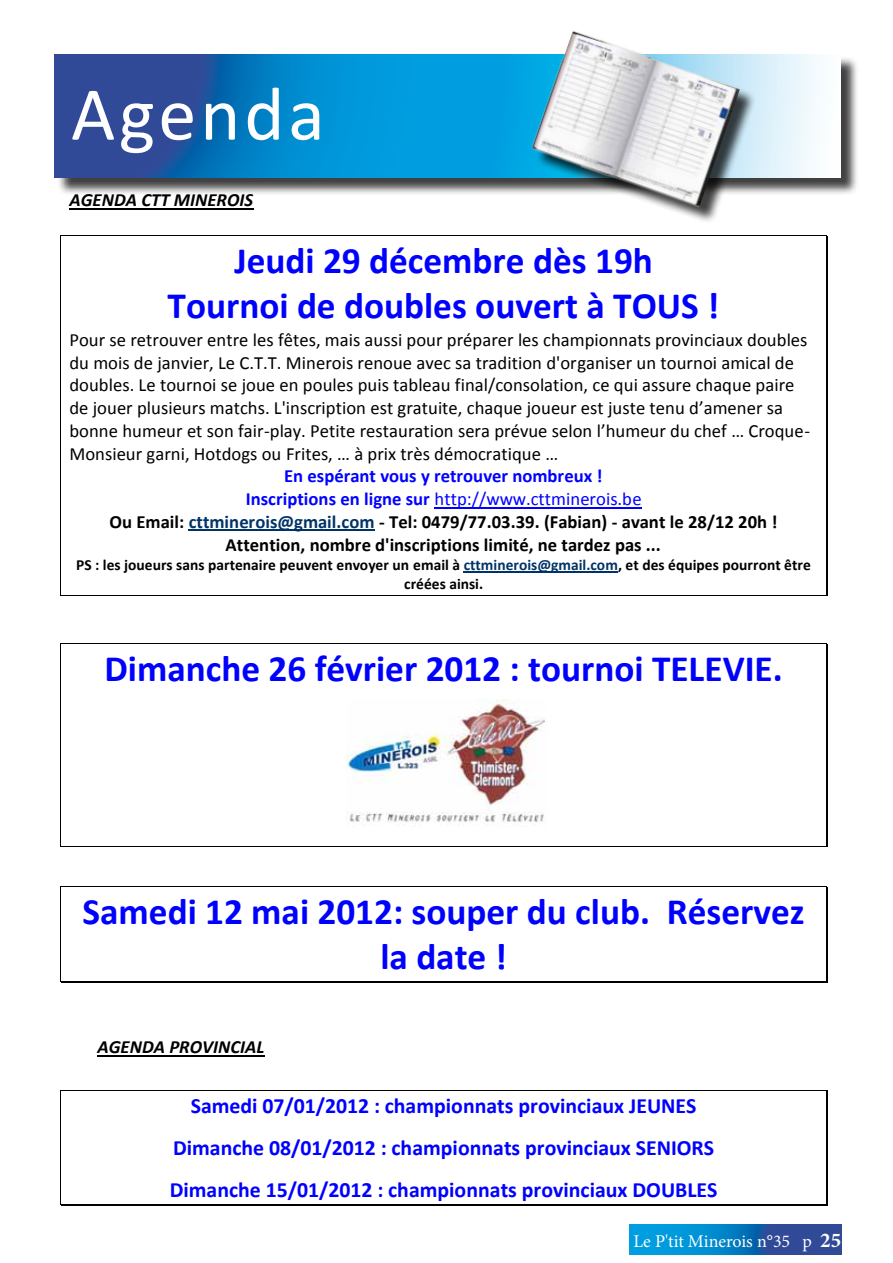
<style>
.page{position:relative;width:893px;height:1263px;background:#fff}
.page>*{position:absolute;margin:0;border:0;box-sizing:border-box;transform-origin:0 0}
.t1{font:76.5px "Calibri";letter-spacing:.05em;color:#fff}
.t2{font:700 37.2px/45.5px "Calibri";color:#00f;text-align:center}
.t3{font:700 21.75px/42.2px "Calibri";color:#00f;text-align:center}
.t4{font:18.6px/22.8px "Calibri";color:#000}
.t5{font:700 18.6px/22.8px "Calibri";color:#000;text-align:center}
.t6{font:italic 700 18.6px "Calibri";color:#000}
.t7{font:18px "Minion Pro";letter-spacing:-.005em;color:#fff}
.t8{font:700 15.45px/18.8px "Calibri";letter-spacing:.005em;color:#000;text-align:center}
.s1{color:#00f}
.s2{font-weight:400;color:#00f}
.s3{color:#036}
.s4{font-weight:700;font-size:21px}
</style>
<div class="page">
<svg style="left:629px;top:1225px;width:213px;height:29px;background:#1273ba"></svg>
<div style="left:56px;top:56px;width:803px;height:140px;background:#000;opacity:.75"></div>
<svg style="left:54px;top:54px;width:787px;height:123px;background:#308eca"></svg>
<div style="left:535px;top:34px;width:221px;height:190px;background:#000;opacity:.75"></div>
<img style="left:528px;top:31px;width:215px;height:183px">
<img style="left:347px;top:699px;width:198px;height:127px">
<hr style="left:69px;top:208px;width:185px;height:2px;background:#000">
<hr style="left:61px;top:235px;width:765px;height:1px;background:#000">
<hr style="left:60px;top:236px;width:1px;height:47px;background:#000">
<hr style="left:827px;top:236px;width:1px;height:47px;background:#000">
<hr style="left:826px;top:236px;width:1px;height:47px;background:#000">
<hr style="left:60px;top:283px;width:1px;height:45px;background:#000">
<hr style="left:827px;top:283px;width:1px;height:45px;background:#000">
<hr style="left:826px;top:283px;width:1px;height:45px;background:#000">
<hr style="left:435px;top:507px;width:207px;height:1px;background:#00f">
<hr style="left:189px;top:529px;width:186px;height:2px;background:#036">
<hr style="left:464px;top:572px;width:154px;height:1px;background:#036">
<hr style="left:61px;top:595px;width:765px;height:1px;background:#000">
<svg style="left:60px;top:328px;width:1px;height:268px"></svg>
<svg style="left:826px;top:328px;width:2px;height:268px"></svg>
<hr style="left:61px;top:643px;width:765px;height:1px;background:#000">
<hr style="left:60px;top:644px;width:1px;height:55px;background:#000">
<hr style="left:827px;top:644px;width:1px;height:55px;background:#000">
<hr style="left:826px;top:644px;width:1px;height:55px;background:#000">
<hr style="left:60px;top:699px;width:1px;height:61px;background:#000">
<hr style="left:827px;top:699px;width:1px;height:61px;background:#000">
<hr style="left:826px;top:699px;width:1px;height:61px;background:#000">
<hr style="left:60px;top:760px;width:1px;height:61px;background:#000">
<hr style="left:827px;top:760px;width:1px;height:61px;background:#000">
<hr style="left:826px;top:760px;width:1px;height:61px;background:#000">
<hr style="left:61px;top:846px;width:765px;height:1px;background:#000">
<svg style="left:60px;top:821px;width:1px;height:26px"></svg>
<svg style="left:826px;top:821px;width:2px;height:26px"></svg>
<hr style="left:61px;top:886px;width:765px;height:1px;background:#000">
<hr style="left:60px;top:887px;width:1px;height:47px;background:#000">
<hr style="left:827px;top:887px;width:1px;height:47px;background:#000">
<hr style="left:826px;top:887px;width:1px;height:47px;background:#000">
<hr style="left:61px;top:982px;width:765px;height:1px;background:#000">
<hr style="left:61px;top:981px;width:765px;height:1px;background:#000">
<hr style="left:60px;top:934px;width:1px;height:47px;background:#000">
<hr style="left:827px;top:934px;width:1px;height:47px;background:#000">
<hr style="left:826px;top:934px;width:1px;height:47px;background:#000">
<hr style="left:97px;top:1055px;width:168px;height:2px;background:#000">
<hr style="left:61px;top:1090px;width:765px;height:1px;background:#000">
<hr style="left:60px;top:1090px;width:1px;height:36px;background:#000">
<hr style="left:827px;top:1090px;width:1px;height:36px;background:#000">
<hr style="left:826px;top:1090px;width:1px;height:36px;background:#000">
<hr style="left:60px;top:1126px;width:1px;height:42px;background:#000">
<hr style="left:827px;top:1126px;width:1px;height:42px;background:#000">
<hr style="left:826px;top:1126px;width:1px;height:42px;background:#000">
<hr style="left:61px;top:1205px;width:765px;height:1px;background:#000">
<hr style="left:61px;top:1204px;width:765px;height:1px;background:#000">
<hr style="left:60px;top:1168px;width:1px;height:36px;background:#000">
<hr style="left:827px;top:1168px;width:1px;height:36px;background:#000">
<hr style="left:826px;top:1168px;width:1px;height:36px;background:#000">
<h1 class="t1" style="left:71px;top:66px;width:255px">Agenda</h1>
<p class="t6" style="left:69px;top:188px;width:185px">AGENDA CTT MINEROIS</p>
<h2 class="t2" style="left:168px;top:237px;width:553px">Jeudi 29 décembre dès 19h<br>Tournoi de doubles ouvert à TOUS !</h2>
<p class="t4" style="left:69px;top:328px;width:742px">Pour se retrouver entre les fêtes, mais aussi pour préparer les championnats provinciaux doubles du mois de janvier, Le C.T.T. Minerois renoue avec sa tradition d'organiser un tournoi amical de doubles. Le tournoi se joue en poules puis tableau final/consolation, ce qui assure chaque paire de jouer plusieurs matchs. L'inscription est gratuite, chaque joueur est juste tenu d’amener sa bonne humeur et son fair-play. Petite restauration sera prévue selon l’humeur du chef … Croque-Monsieur garni, Hotdogs ou Frites, … à prix très démocratique …</p>
<p class="t5" style="left:109px;top:465px;width:670px"><span class="s1">En espérant vous y retrouver nombreux !<br>Inscriptions en ligne sur</span> <span class="s2">http://www.cttminerois.be<br></span>Ou Email: <span class="s3">cttminerois@gmail.com</span> - Tel: 0479/77.03.39. (Fabian) - avant le 28/12 20h !<br>Attention, nombre d'inscriptions limité, ne tardez pas ...</p>
<p class="t8" style="left:76px;top:556px;width:736px">PS : les joueurs sans partenaire peuvent envoyer un email à <span class="s3">cttminerois@gmail.com</span>, et des équipes pourront être créées ainsi.</p>
<h2 class="t2" style="left:104px;top:646px;width:680px">Dimanche 26 février 2012 : tournoi TELEVIE.</h2>
<h2 class="t2" style="left:82px;top:889px;width:724px">Samedi 12 mai 2012: souper du club. Réservez la date !</h2>
<p class="t6" style="left:97px;top:1035px;width:169px">AGENDA PROVINCIAL</p>
<p class="t3" style="left:170px;top:1084px;width:549px">Samedi 07/01/2012 : championnats provinciaux JEUNES<br>Dimanche 08/01/2012 : championnats provinciaux SENIORS<br>Dimanche 15/01/2012 : championnats provinciaux DOUBLES</p>
<p class="t7" style="left:633px;top:1229px;width:209px">Le P'tit Minerois n°35 p <span class="s4">25</span></p>
</div>
